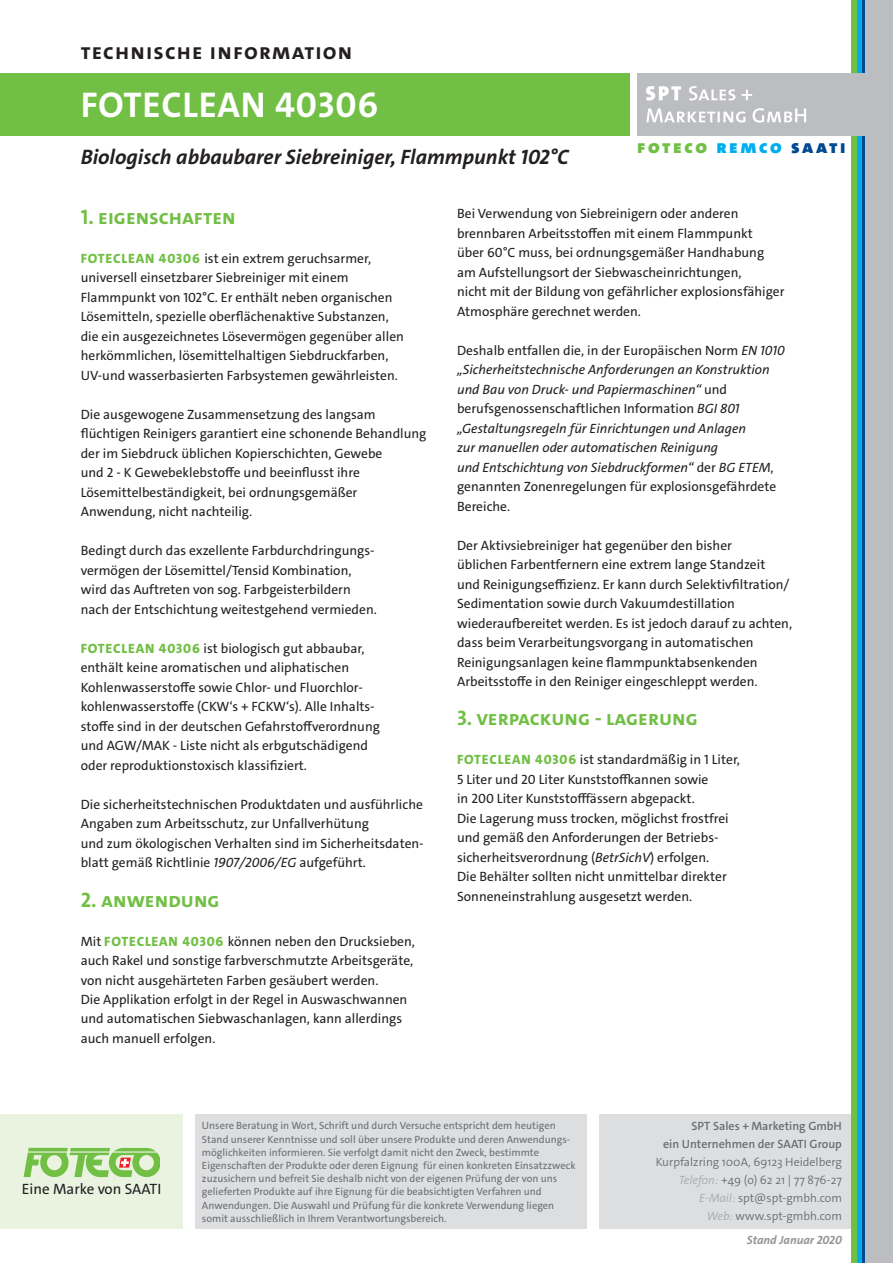
<style>
.page{position:relative;width:893px;height:1263px;background:#fff}
.page>*{position:absolute;margin:0;border:0;box-sizing:border-box;transform-origin:0 0}
.t1{font:700 36px "The Sans C4 s";letter-spacing:.02em;color:#fff}
.t2{font:700 22.5px "The Sans C4 s";letter-spacing:.05em;color:#231f20}
.t3{font:italic 700 21px "The Sans C4 s";color:#231f20}
.t4{font:700 21px "The Sans C4 s";color:#71bf44}
.t5{font:900 18.75px "The Sans C4 s";letter-spacing:.14em;color:#71bf44}
.t6{font:15px "The Sans C4 s";color:#231f20}
.t7{font:13.5px/19.5px "The Sans C4 s";color:#231f20}
.t8{font:italic 13.5px/19.5px "The Sans C4 s";color:#231f20}
.t9{font:300 12px/18px "The Sans C4 s";color:#6c6d70;text-align:right}
.t10{font:600 12px/18px "The Sans C4 s";color:#6c6d70;text-align:right}
.t11{font:italic 700 12px "The Sans C4 s";color:#939598}
.t12{font:10.5px/13.2px "The Sans C4 s";color:#6c6d70}
.s1{color:#00aeef}
.s2{color:#014990}
.s3{font-weight:800;color:#71bf44}
.s4{font-style:italic}
.s5{font-style:normal}
.s6{font-style:italic;color:#a8a9ad}
</style>
<div class="page">
<div style="left:195px;top:1114px;width:392px;height:115px;background:#dddee0"></div>
<div style="left:600px;top:1114px;width:259px;height:115px;background:#dddee0"></div>
<div style="left:0;top:73px;width:629px;height:63px;background:#71bf44"></div>
<div style="left:865px;top:0;width:28px;height:1263px;background:#bcbdc0"></div>
<svg style="left:861px;top:0;width:4px;height:1263px;background:#0062a7"></svg>
<div style="left:856px;top:0;width:5px;height:1263px;background:#00aeef"></div>
<div style="left:851px;top:0;width:5px;height:1263px;background:#71bf44"></div>
<div style="left:637px;top:73px;width:231px;height:63px;background:#bcbdc0"></div>
<svg style="left:646px;top:108px;width:160px;height:15px"></svg>
<svg style="left:646px;top:86px;width:106px;height:15px"></svg>
<div style="left:0;top:1114px;width:183px;height:115px;background:#e9f3e0"></div>
<svg style="left:24px;top:1148px;width:136px;height:29px"></svg>
<h2 class="t2" style="left:81px;top:37px;width:273px">technische information</h2>
<h1 class="t1" style="left:81px;top:82px;width:299px">FOTECLEAN 40306</h1>
<h3 class="t3" style="left:81px;top:144px;width:489px">Biologisch abbaubarer Siebreiniger, Flammpunkt 102°C</h3>
<h3 class="t5" style="left:637px;top:135px;width:210px">foteco <span class="s1">remco</span> <span class="s2">saati</span></h3>
<h3 class="t4" style="left:81px;top:203px;width:156px">1. eigenschaften</h3>
<p class="t7" style="left:81px;top:249px;width:325px"><span class="s3">FOTECLEAN 40306</span> ist ein extrem geruchsarmer, universell einsetzbarer Siebreiniger mit einem Flammpunkt von 102°C. Er enthält neben organischen Lösemitteln, spezielle oberflächenaktive Substanzen, die ein ausgezeichnetes Lösevermögen gegenüber allen herkömmlichen, lösemittelhaltigen Siebdruckfarben, UV-und wasserbasierten Farbsystemen gewährleisten.</p>
<p class="t7" style="left:81px;top:405px;width:347px">Die ausgewogene Zusammensetzung des langsam flüchtigen Reinigers garantiert eine schonende Behandlung der im Siebdruck üblichen Kopierschichten, Gewebe<br>und 2 - K Gewebeklebstoffe und beeinflusst ihre Lösemittelbeständigkeit, bei ordnungsgemäßer Anwendung, nicht nachteilig.</p>
<p class="t7" style="left:81px;top:541px;width:298px">Bedingt durch das exzellente Farbdurchdringungs&shy;vermögen der Lösemittel/Tensid Kombination, wird das Auftreten von sog. Farbgeisterbildern nach der Entschichtung weitestgehend vermieden.</p>
<p class="t7" style="left:81px;top:639px;width:301px"><span class="s3">FOTECLEAN 40306</span> ist biologisch gut abbaubar, enthält keine aromatischen und aliphatischen Kohlenwasserstoffe sowie Chlor- und Fluorchlor&shy;kohlenwasserstoffe (CKW‘s + FCKW‘s). Alle Inhalts&shy;stoffe sind in der deutschen Gefahrstoffverordnung und AGW/MAK - Liste nicht als erbgutschädigend oder reproduktionstoxisch klassifiziert.</p>
<p class="t7" style="left:81px;top:795px;width:344px">Die sicherheitstechnischen Produktdaten und ausführliche Angaben zum Arbeitsschutz, zur Unfallverhütung<br>und zum ökologischen Verhalten sind im Sicherheitsdaten&shy;blatt gemäß Richtlinie <span class="s4">1907/2006/EG</span> aufgeführt.</p>
<h3 class="t4" style="left:81px;top:886px;width:140px">2. anwendung</h3>
<p class="t7" style="left:81px;top:931px;width:336px">Mit <span class="s3">FOTECLEAN 40306</span> können neben den Drucksieben, auch Rakel und sonstige farbverschmutzte Arbeitsgeräte, von nicht ausgehärteten Farben gesäubert werden.<br>Die Applikation erfolgt in der Regel in Auswaschwannen und automatischen Siebwaschanlagen, kann allerdings auch manuell erfolgen.</p>
<p class="t7" style="left:457px;top:204px;width:329px">Bei Verwendung von Siebreinigern oder anderen brennbaren Arbeitsstoffen mit einem Flammpunkt<br>über 60°C muss, bei ordnungsgemäßer Handhabung am Aufstellungsort der Siebwascheinrichtungen,<br>nicht mit der Bildung von gefährlicher explosionsfähiger Atmosphäre gerechnet werden.</p>
<p class="t8" style="left:457px;top:341px;width:329px"><span class="s5">Deshalb entfallen die, in der Europäischen Norm</span> EN 1010 „Sicherheitstechnische Anforderungen an Konstruktion und Bau von Druck- und Papiermaschinen“ <span class="s5">und berufsgenossenschaftlichen Information</span> BGI 801 „Gestaltungsregeln für Einrichtungen und Anlagen<br>zur manuellen oder automatischen Reinigung<br>und Entschichtung von Siebdruckformen“ <span class="s5">der</span> BG ETEM<span class="s5">, genannten Zonenregelungen für explosionsgefährdete Bereiche.</span></p>
<p class="t7" style="left:457px;top:535px;width:337px">Der Aktivsiebreiniger hat gegenüber den bisher<br>üblichen Farbentfernern eine extrem lange Standzeit<br>und Reinigungseffizienz. Er kann durch Selektivfiltration/ Sedimentation sowie durch Vakuumdestillation wiederaufbereitet werden. Es ist jedoch darauf zu achten, dass beim Verarbeitungsvorgang in automatischen Reinigungsanlagen keine flammpunktabsenkenden Arbeitsstoffe in den Reiniger eingeschleppt werden.</p>
<h3 class="t4" style="left:457px;top:705px;width:242px">3. verpackung - lagerung</h3>
<p class="t7" style="left:457px;top:750px;width:284px"><span class="s3">FOTECLEAN 40306</span> ist standardmäßig in 1 Liter, 5 Liter und 20 Liter Kunststoffkannen sowie<br>in 200 Liter Kunststofffässern abgepackt.<br>Die Lagerung muss trocken, möglichst frostfrei und gemäß den Anforderungen der Betriebs&shy;sicherheitsverordnung (<span class="s4">BetrSichV</span>) erfolgen.<br>Die Behälter sollten nicht unmittelbar direkter Sonneneinstrahlung ausgesetzt werden.</p>
<p class="t6" style="left:22px;top:1179px;width:141px">Eine Marke von SAATI</p>
<p class="t12" style="left:202px;top:1119px;width:375px">Unsere Beratung in Wort, Schrift und durch Versuche entspricht dem heutigen Stand unserer Kenntnisse und soll über unsere Produkte und deren Anwendungs&shy;möglichkeiten informieren. Sie verfolgt damit nicht den Zweck, bestimmte Eigenschaften der Produkte oder deren Eignung für einen konkreten Einsatzzweck zuzusichern und befreit Sie deshalb nicht von der eigenen Prüfung der von uns gelieferten Produkte auf ihre Eignung für die beabsichtigten Verfahren und Anwendungen. Die Auswahl und Prüfung für die konkrete Verwendung liegen somit ausschließlich in Ihrem Verantwortungsbereich.</p>
<p class="t10" style="left:663px;top:1117px;width:180px">SPT Sales + Marketing GmbH<br>ein Unternehmen der SAATI Group</p>
<p class="t9" style="left:656px;top:1153px;width:188px">Kurpfalzring 100A, 69123 Heidelberg<br><span class="s6">Telefon:</span> +49 (o) 62 21 | 77 876-27<br><span class="s6">E-Mail:</span> spt@spt-gmbh.com<br><span class="s6">Web:</span> www.spt-gmbh.com</p>
<p class="t11" style="left:747px;top:1232px;width:97px">Stand Januar 2020</p>
</div>
